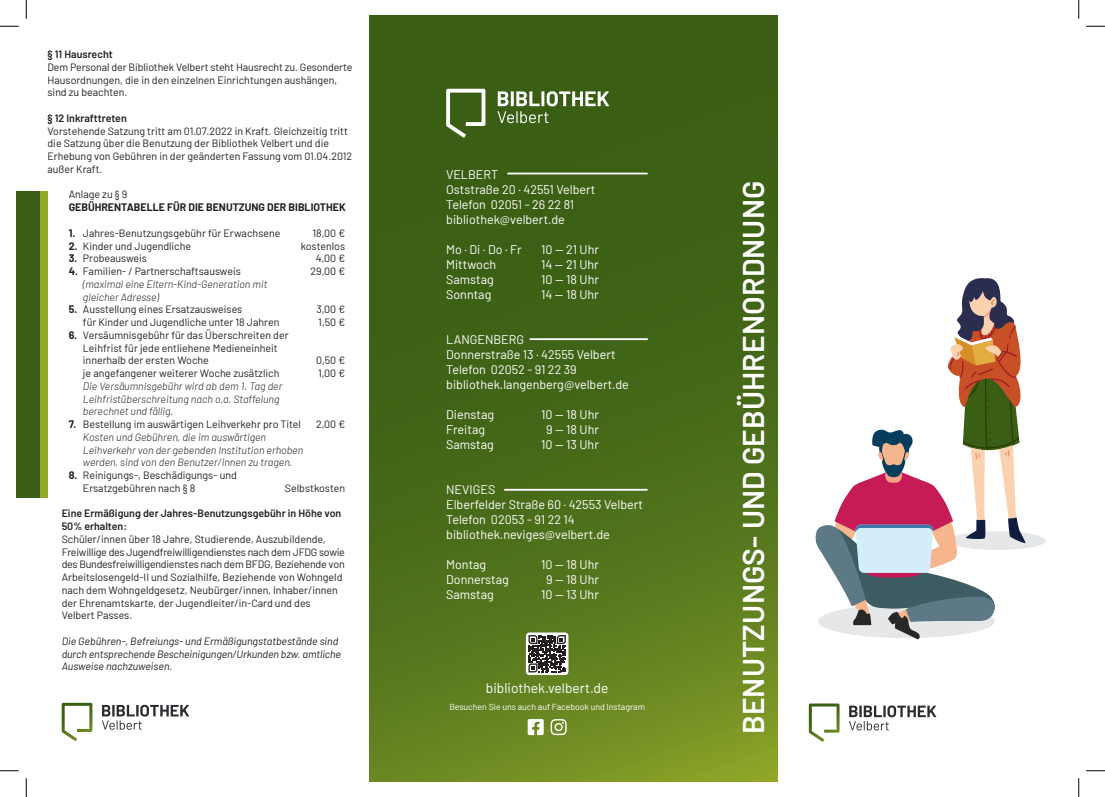
<style>
.page{position:relative;width:1105px;height:797px;background:#fff}
.page>*{position:absolute;margin:0;border:0;box-sizing:border-box;transform-origin:0 0}
.t1{font:600 30px "Barlow";letter-spacing:.005em;color:#fff}
.t2{font:13.75px "Barlow";color:#fff}
.t3{font:12.5px "Barlow";color:#fff}
.t4{font:10.62px/12.8px "Barlow";color:#231f20}
.t5{font:italic 300 10.62px "Barlow";color:#231f20}
.t6{font:italic 10.62px/12.8px "Barlow";letter-spacing:-.005em;color:#231f20}
.t7{font:600 10.62px/12.8px "Barlow";color:#231f20}
.t8{font:700 10.62px "Barlow";color:#231f20}
.t9{font:8.75px "Barlow";color:#fff}
.s1{font-weight:700}
</style>
<div class="page">
<svg style="left:849px;top:705px;width:87px;height:25px"></svg>
<svg style="left:809px;top:703px;width:30px;height:39px"></svg>
<svg style="left:370px;top:16px;width:407px;height:765px;background:#4a6d19"></svg>
<svg style="left:498px;top:91px;width:111px;height:32px"></svg>
<svg style="left:446px;top:89px;width:39px;height:49px"></svg>
<hr style="left:508px;top:173px;width:139px;height:1px;background:#fff">
<hr style="left:505px;top:489px;width:142px;height:1px;background:#fff">
<hr style="left:530px;top:338px;width:117px;height:2px;background:#fff">
<div style="left:526px;top:632px;width:42px;height:43px;background:#fff;border-radius:4px"></div>
<svg style="left:528px;top:635px;width:38px;height:37px"></svg>
<svg style="left:528px;top:719px;width:39px;height:16px"></svg>
<svg style="left:102px;top:704px;width:87px;height:25px"></svg>
<svg style="left:62px;top:702px;width:30px;height:39px"></svg>
<div style="left:16px;top:191px;width:32px;height:307px;background:#395e14"></div>
<div style="left:40px;top:191px;width:8px;height:307px;background:#92a928"></div>
<div style="left:949px;top:531px;width:97px;height:19px;background:#e6e7e9;border-radius:50%"></div>
<svg style="left:815px;top:278px;width:211px;height:361px"></svg>
<svg style="left:0;top:25px;width:19px;height:2px"></svg>
<svg style="left:1086px;top:25px;width:19px;height:2px"></svg>
<svg style="left:0;top:770px;width:19px;height:1px"></svg>
<svg style="left:1086px;top:770px;width:19px;height:1px"></svg>
<svg style="left:25px;top:0;width:2px;height:19px"></svg>
<svg style="left:25px;top:778px;width:2px;height:19px"></svg>
<svg style="left:1078px;top:0;width:1px;height:19px"></svg>
<svg style="left:1078px;top:778px;width:1px;height:19px"></svg>
<p class="t7" style="left:48px;top:47px;width:67px">§ 11 Hausrecht</p>
<p class="t4" style="left:48px;top:60px;width:306px">Dem Personal der Bibliothek Velbert steht Hausrecht zu. Gesonderte<br>Hausordnungen, die in den einzelnen Einrichtungen aushängen, sind zu beachten.</p>
<p class="t7" style="left:48px;top:111px;width:81px">§ 12 Inkrafttreten</p>
<p class="t4" style="left:48px;top:124px;width:306px">Vorstehende Satzung tritt am 01.07.2022 in Kraft. Gleichzeitig tritt die Satzung über die Benutzung der Bibliothek Velbert und die Erhebung von Gebühren in der geänderten Fassung vom 01.04.2012 außer Kraft.</p>
<p class="t4" style="left:69px;top:187px;width:60px">Anlage zu § 9</p>
<p class="t8" style="left:69px;top:199px;width:278px">GEBÜHRENTABELLE FÜR DIE BENUTZUNG DER BIBLIOTHEK</p>
<p class="t4" style="left:69px;top:226px;width:213px"><span class="s1">1.</span> Jahres-Benutzungsgebühr für Erwachsene</p>
<p class="t4" style="left:313px;top:226px;width:34px">18,00 €</p>
<p class="t4" style="left:69px;top:238px;width:124px"><span class="s1">2.</span> Kinder und Jugendliche</p>
<p class="t4" style="left:301px;top:238px;width:46px">kostenlos</p>
<p class="t4" style="left:69px;top:251px;width:80px"><span class="s1">3.</span> Probeausweis</p>
<p class="t4" style="left:316px;top:251px;width:31px">4,00 €</p>
<p class="t4" style="left:69px;top:264px;width:174px"><span class="s1">4.</span> Familien- / Partnerschaftsausweis</p>
<p class="t4" style="left:311px;top:264px;width:36px">29,00 €</p>
<p class="t5" style="left:83px;top:276px;width:186px">(maximal eine Eltern-Kind-Generation mit</p>
<p class="t5" style="left:83px;top:289px;width:78px">gleicher Adresse)</p>
<p class="t4" style="left:69px;top:302px;width:175px"><span class="s1">5.</span> Ausstellung eines Ersatzausweises</p>
<p class="t4" style="left:316px;top:302px;width:30px">3,00 €</p>
<p class="t4" style="left:83px;top:315px;width:198px">für Kinder und Jugendliche unter 18 Jahren</p>
<p class="t4" style="left:318px;top:315px;width:28px">1,50 €</p>
<p class="t4" style="left:69px;top:328px;width:221px"><span class="s1">6.</span> Versäumnisgebühr für das Überschreiten der</p>
<p class="t4" style="left:83px;top:340px;width:196px">Leihfrist für jede entliehene Medieneinheit</p>
<p class="t4" style="left:83px;top:353px;width:127px">innerhalb der ersten Woche</p>
<p class="t4" style="left:316px;top:353px;width:31px">0,50 €</p>
<p class="t4" style="left:83px;top:366px;width:198px">je angefangener weiterer Woche zusätzlich</p>
<p class="t4" style="left:318px;top:366px;width:29px">1,00 €</p>
<p class="t5" style="left:83px;top:378px;width:201px">Die Versäumnisgebühr wird ab dem 1. Tag der</p>
<p class="t5" style="left:83px;top:391px;width:198px">Leihfristüberschreitung nach o.a. Staffelung</p>
<p class="t5" style="left:83px;top:404px;width:92px">berechnet und fällig.</p>
<p class="t4" style="left:69px;top:417px;width:234px"><span class="s1">7.</span> Bestellung im auswärtigen Leihverkehr pro Titel</p>
<p class="t4" style="left:316px;top:417px;width:31px">2,00 €</p>
<p class="t5" style="left:83px;top:429px;width:185px">Kosten und Gebühren, die im auswärtigen</p>
<p class="t5" style="left:83px;top:442px;width:222px">Leihverkehr von der gebenden Institution erhoben</p>
<p class="t5" style="left:83px;top:455px;width:211px">werden, sind von den Benutzer/innen zu tragen.</p>
<p class="t4" style="left:69px;top:468px;width:170px"><span class="s1">8.</span> Reinigungs-, Beschädigungs- und</p>
<p class="t4" style="left:83px;top:481px;width:114px">Ersatzgebühren nach § 8</p>
<p class="t4" style="left:285px;top:481px;width:62px">Selbstkosten</p>
<p class="t7" style="left:62px;top:506px;width:281px">Eine Ermäßigung der Jahres-Benutzungsgebühr in Höhe von<br>50% erhalten:</p>
<p class="t4" style="left:62px;top:532px;width:285px">Schüler/innen über 18 Jahre, Studierende, Auszubildende, Freiwillige des Jugendfreiwilligendienstes nach dem JFDG sowie des Bundesfreiwilligendienstes nach dem BFDG, Beziehende von Arbeitslosengeld-II und Sozialhilfe, Beziehende von Wohngeld nach dem Wohngeldgesetz, Neubürger/innen, Inhaber/innen der Ehrenamtskarte, der Jugendleiter/in-Card und des</p>
<p class="t4" style="left:62px;top:608px;width:72px">Velbert Passes.</p>
<p class="t6" style="left:62px;top:634px;width:281px">Die Gebühren-, Befreiungs- und Ermäßigungstatbestände sind durch entsprechende Bescheinigungen/Urkunden bzw. amtliche<br>Ausweise nachzuweisen.</p>
<p class="t3" style="left:446px;top:165px;width:54px">VELBERT</p>
<p class="t3" style="left:446px;top:180px;width:151px">Oststraße 20 · 42551 Velbert</p>
<p class="t3" style="left:446px;top:195px;width:130px">Telefon 02051 - 26 22 81</p>
<p class="t3" style="left:446px;top:210px;width:120px">bibliothek@velbert.de</p>
<p class="t3" style="left:446px;top:240px;width:77px">Mo · Di · Do · Fr</p>
<p class="t3" style="left:541px;top:240px;width:59px">10 — 21 Uhr</p>
<p class="t3" style="left:446px;top:255px;width:52px">Mittwoch</p>
<p class="t3" style="left:541px;top:255px;width:59px">14 — 21 Uhr</p>
<p class="t3" style="left:446px;top:270px;width:49px">Samstag</p>
<p class="t3" style="left:541px;top:270px;width:59px">10 — 18 Uhr</p>
<p class="t3" style="left:446px;top:285px;width:47px">Sonntag</p>
<p class="t3" style="left:541px;top:285px;width:59px">14 — 18 Uhr</p>
<p class="t3" style="left:446px;top:330px;width:79px">LANGENBERG</p>
<p class="t3" style="left:446px;top:345px;width:171px">Donnerstraße 13 · 42555 Velbert</p>
<p class="t3" style="left:446px;top:360px;width:132px">Telefon 02052 - 91 22 39</p>
<p class="t3" style="left:446px;top:375px;width:184px">bibliothek.langenberg@velbert.de</p>
<p class="t3" style="left:446px;top:405px;width:49px">Dienstag</p>
<p class="t3" style="left:541px;top:405px;width:59px">10 — 18 Uhr</p>
<p class="t3" style="left:446px;top:420px;width:40px">Freitag</p>
<p class="t3" style="left:546px;top:420px;width:54px">9 — 18 Uhr</p>
<p class="t3" style="left:446px;top:435px;width:49px">Samstag</p>
<p class="t3" style="left:541px;top:435px;width:59px">10 — 13 Uhr</p>
<p class="t3" style="left:446px;top:480px;width:51px">NEVIGES</p>
<p class="t3" style="left:446px;top:495px;width:198px">Elberfelder Straße 60 · 42553 Velbert</p>
<p class="t3" style="left:446px;top:510px;width:130px">Telefon 02053 - 91 22 14</p>
<p class="t3" style="left:446px;top:525px;width:165px">bibliothek.neviges@velbert.de</p>
<p class="t3" style="left:446px;top:555px;width:42px">Montag</p>
<p class="t3" style="left:541px;top:555px;width:59px">10 — 18 Uhr</p>
<p class="t3" style="left:446px;top:570px;width:64px">Donnerstag</p>
<p class="t3" style="left:546px;top:570px;width:54px">9 — 18 Uhr</p>
<p class="t3" style="left:446px;top:585px;width:49px">Samstag</p>
<p class="t3" style="left:541px;top:585px;width:59px">10 — 13 Uhr</p>
<p class="t2" style="left:486px;top:678px;width:124px">bibliothek.velbert.de</p>
<p class="t9" style="left:449px;top:700px;width:197px">Besuchen Sie uns auch auf Facebook und Instagram</p>
<p class="t1" style="left:731px;top:734px;width:555px;rotate:-90deg">BENUTZUNGS- UND GEBÜHRENORDNUNG</p>
</div>
